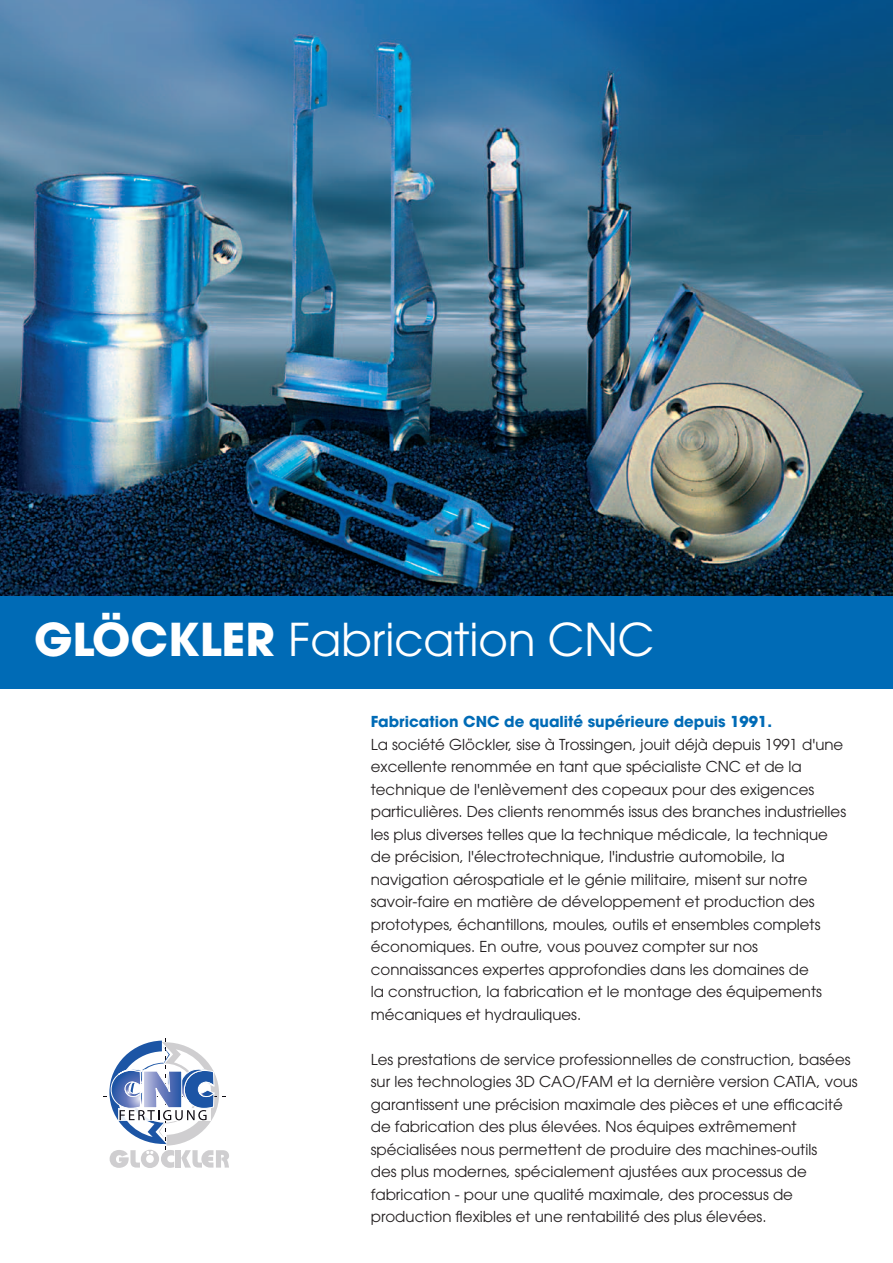
<style>
.page{position:relative;width:893px;height:1263px;background:#fff}
.page>*{position:absolute;margin:0;border:0;box-sizing:border-box;transform-origin:0 0}
.t1{font:45px "Avant Garde";color:#fff}
.t2{font:15px/22.5px "Avant Garde";color:#231f20}
.t3{font:700 15px "Avant Garde";color:#006bb6}
.s1{font-weight:700}
</style>
<div class="page">
<div style="left:0;top:587px;width:893px;height:102px;background:#006bb6"></div>
<img style="left:0;top:0;width:893px;height:595px">
<svg style="left:103px;top:1039px;width:126px;height:129px"></svg>
<h1 class="t1" style="left:34px;top:613px;width:622px"><span class="s1">Glöckler</span> Fabrication CNC</h1>
<p class="t3" style="left:371px;top:712px;width:403px">Fabrication CNC de qualité supérieure depuis 1991.</p>
<p class="t2" style="left:371px;top:733px;width:477px">La société Glöckler, sise à Trossingen, jouit déjà depuis 1991 d'une excellente renommée en tant que spécialiste CNC et de la technique de l'enlèvement des copeaux pour des exigences particulières. Des clients renommés issus des branches industrielles les plus diverses telles que la technique médicale, la technique de précision, l'électrotechnique, l'industrie automobile, la navigation aérospatiale et le génie militaire, misent sur notre savoir-faire en matière de développement et production des prototypes, échantillons, moules, outils et ensembles complets économiques. En outre, vous pouvez compter sur nos connaissances expertes approfondies dans les domaines de<br>la construction, la fabrication et le montage des équipements mécaniques et hydrauliques.</p>
<p class="t2" style="left:371px;top:1048px;width:488px">Les prestations de service professionnelles de construction, basées sur les technologies 3D CAO/FAM et la dernière version CATIA, vous garantissent une précision maximale des pièces et une efficacité de fabrication des plus élevées. Nos équipes extrêmement spécialisées nous permettent de produire des machines-outils<br>des plus modernes, spécialement ajustées aux processus de fabrication - pour une qualité maximale, des processus de production flexibles et une rentabilité des plus élevées.</p>
</div>
